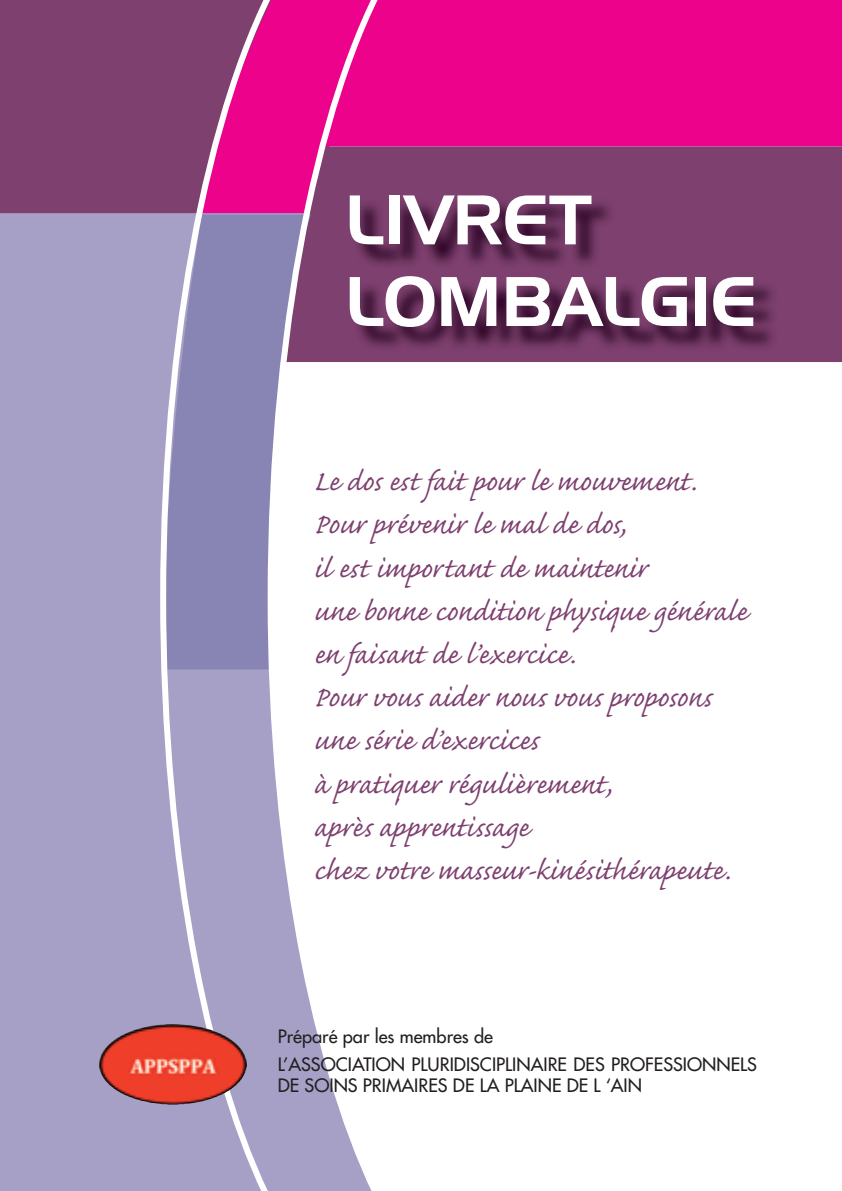
<style>
.page{position:relative;width:842px;height:1191px;background:#fff}
.page>*{position:absolute;margin:0;border:0;box-sizing:border-box;transform-origin:0 0}
.t1{font:68px/81.6px "Aero";color:#fff}
.t2{font:36px/43.2px "Caflisch Script";color:#7e406f}
.t3{font:18px/27.2px "Futura";color:#231f20}
</style>
<div class="page">
<div style="left:0;top:0;width:291px;height:215px;background:#7e406f"></div>
<div style="left:408px;top:0;width:434px;height:146px;background:#ed028c"></div>
<div style="left:408px;top:146px;width:434px;height:216px;background:#7e406f"></div>
<div style="left:0;top:213px;width:160px;height:978px;background:#a6a0c6"></div>
<svg style="left:160px;top:0;width:108px;height:1191px"></svg>
<svg style="left:268px;top:0;width:140px;height:1191px"></svg>
<img style="left:353px;top:199px;width:426px;height:152px">
<img style="left:99px;top:1024px;width:128px;height:80px">
<h1 class="t1" style="left:346px;top:179px;width:413px">LIVRET<br>LOMBALGIE</h1>
<p class="t2" style="left:314px;top:461px;width:435px">Le dos est fait pour le mouvement.<br>Pour prévenir le mal de dos,<br>il est important de maintenir<br>une bonne condition physique générale en faisant de l’exercice.<br>Pour vous aider nous vous proposons une série d’exercices<br>à pratiquer régulièrement,<br>après apprentissage<br>chez votre masseur-kinésithérapeute.</p>
<p class="t3" style="left:278px;top:1022px;width:481px">Préparé par les membres de<br>L’ASSOCIATION PLURIDISCIPLINAIRE DES PROFESSIONNELS</p>
<p class="t3" style="left:278px;top:1071px;width:366px">DE SOINS PRIMAIRES DE LA PLAINE DE L ‘AIN</p>
</div>
